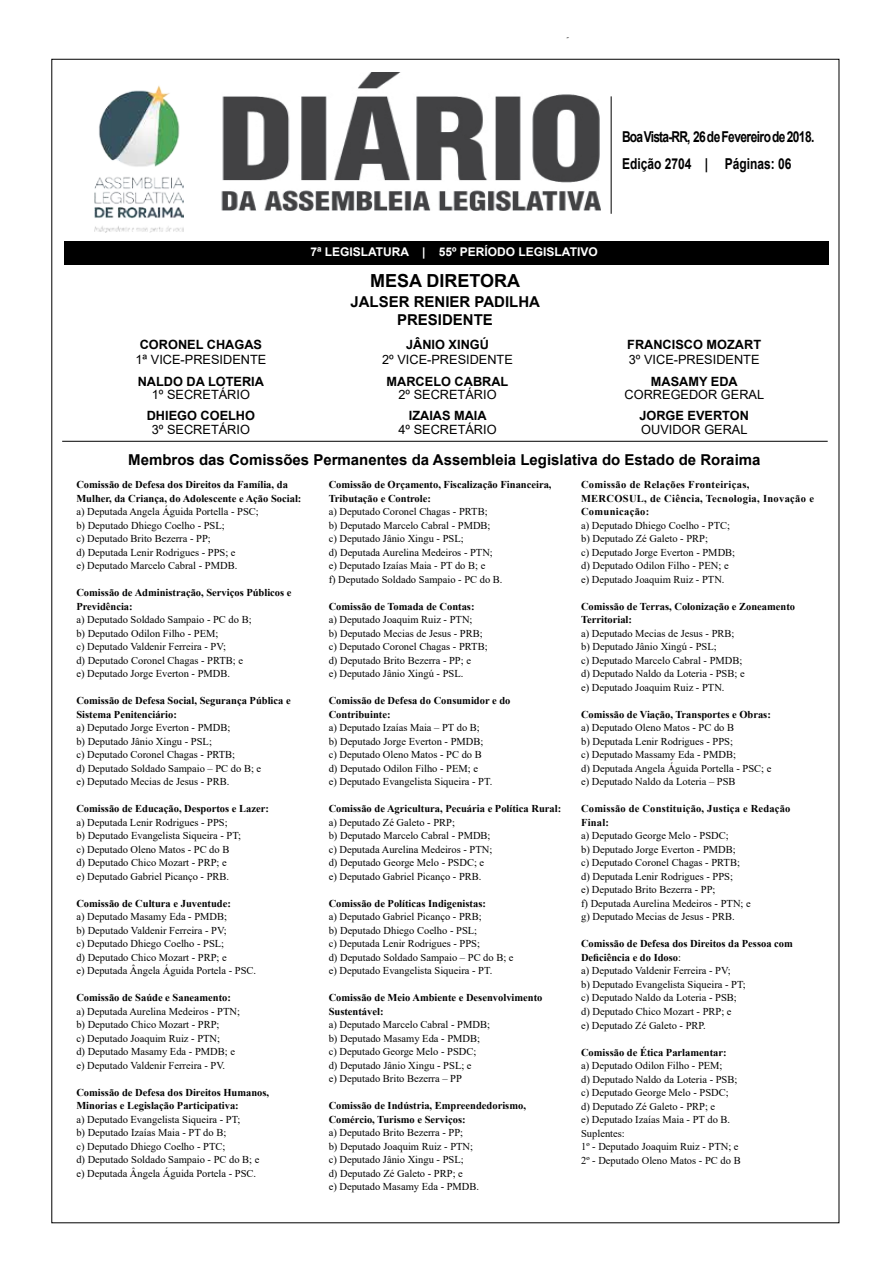
<style>
.page{position:relative;width:893px;height:1263px;background:#fff}
.page>*{position:absolute;margin:0;border:0;box-sizing:border-box;transform-origin:0 0}
.t1{font:700 18px "Arial";color:#000}
.t2{font:700 15px/18px "Arial";color:#000;text-align:center}
.t3{font:700 15px/26.7px "Arial";letter-spacing:-.045em;color:#000;scale:.8 1}
.t4{font:12.75px "Arial";color:#000}
.t5{font:700 12.75px "Arial";color:#000}
.t6{font:700 12px "Arial";color:#fff}
.t7{font:10.5px/13.5px "Times New Roman";color:#000}
.t8{font:700 10.5px/13.5px "Times New Roman";color:#000}
.t9{font:700 10.5px/13.5px "Times New Roman";letter-spacing:.03em;color:#000}
.t10{font:700 10.5px/13.5px "Times New Roman";letter-spacing:.02em;color:#000}
.s1{font-weight:700}
</style>
<div class="page">
<div style="left:33px;top:38px;width:827px;height:1186px;background:#fff;border:1px solid #fff"></div>
<hr style="left:62px;top:441px;width:766px;height:1px;background:#000">
<div style="left:64px;top:241px;width:765px;height:24px;background:#000"></div>
<hr style="left:611px;top:96px;width:1px;height:118px;background:#000">
<img style="left:221px;top:73px;width:379px;height:137px">
<img style="left:95px;top:86px;width:88px;height:147px">
<h2 class="t3" style="left:622px;top:123px;width:242px">Boa Vista-RR, 26 de Fevereiro de 2018.<br>Edição 2704 | Páginas: 06</h2>
<p class="t6" style="left:310px;top:243px;width:289px">7ª LEGISLATURA | 55º PERÍODO LEGISLATIVO</p>
<h1 class="t1" style="left:370px;top:268px;width:152px">MESA DIRETORA</h1>
<h2 class="t2" style="left:350px;top:293px;width:191px">JALSER RENIER PADILHA<br>PRESIDENTE</h2>
<p class="t5" style="left:140px;top:336px;width:124px">CORONEL CHAGAS</p>
<p class="t4" style="left:135px;top:351px;width:132px">1ª VICE-PRESIDENTE</p>
<p class="t5" style="left:406px;top:336px;width:84px">JÂNIO XINGÚ</p>
<p class="t4" style="left:382px;top:351px;width:132px">2º VICE-PRESIDENTE</p>
<p class="t5" style="left:627px;top:336px;width:135px">FRANCISCO MOZART</p>
<p class="t4" style="left:629px;top:351px;width:132px">3º VICE-PRESIDENTE</p>
<p class="t5" style="left:138px;top:372px;width:128px">NALDO DA LOTERIA</p>
<p class="t4" style="left:152px;top:386px;width:100px">1º SECRETÁRIO</p>
<p class="t5" style="left:387px;top:372px;width:123px">MARCELO CABRAL</p>
<p class="t4" style="left:398px;top:386px;width:100px">2º SECRETÁRIO</p>
<p class="t5" style="left:651px;top:372px;width:88px">MASAMY EDA</p>
<p class="t4" style="left:625px;top:386px;width:141px">CORREGEDOR GERAL</p>
<p class="t5" style="left:147px;top:407px;width:110px">DHIEGO COELHO</p>
<p class="t4" style="left:152px;top:421px;width:100px">3º SECRETÁRIO</p>
<p class="t5" style="left:409px;top:407px;width:79px">IZAIAS MAIA</p>
<p class="t4" style="left:398px;top:421px;width:100px">4º SECRETÁRIO</p>
<p class="t5" style="left:639px;top:407px;width:111px">JORGE EVERTON</p>
<p class="t4" style="left:641px;top:421px;width:108px">OUVIDOR GERAL</p>
<h2 class="t2" style="left:128px;top:451px;width:634px">Membros das Comissões Permanentes da Assembleia Legislativa do Estado de Roraima</h2>
<p class="t8" style="left:76px;top:478px;width:227px">Comissão de Defesa dos Direitos da Família, da<br>Mulher, da Criança, do Adolescente e Ação Social:</p>
<p class="t7" style="left:76px;top:505px;width:184px">a) Deputada Angela Águida Portella - PSC; b) Deputado Dhiego Coelho - PSL;<br>c) Deputado Brito Bezerra - PP;<br>d) Deputada Lenir Rodrigues - PPS; e<br>e) Deputado Marcelo Cabral - PMDB.</p>
<p class="t8" style="left:76px;top:586px;width:217px">Comissão de Administração, Serviços Públicos e<br>Previdência:</p>
<p class="t7" style="left:76px;top:613px;width:177px">a) Deputado Soldado Sampaio - PC do B; b) Deputado Odilon Filho - PEM;<br>c) Deputado Valdenir Ferreira - PV;<br>d) Deputado Coronel Chagas - PRTB; e e) Deputado Jorge Everton - PMDB.</p>
<p class="t8" style="left:76px;top:694px;width:216px">Comissão de Defesa Social, Segurança Pública e<br>Sistema Penitenciário:</p>
<p class="t7" style="left:76px;top:721px;width:186px">a) Deputado Jorge Everton - PMDB;<br>b) Deputado Jânio Xingu - PSL;<br>c) Deputado Coronel Chagas - PRTB;<br>d) Deputado Soldado Sampaio – PC do B; e e) Deputado Mecias de Jesus - PRB.</p>
<p class="t8" style="left:76px;top:802px;width:194px">Comissão de Educação, Desportos e Lazer:</p>
<p class="t7" style="left:76px;top:815px;width:166px">a) Deputada Lenir Rodrigues - PPS;<br>b) Deputado Evangelista Siqueira - PT; c) Deputado Oleno Matos - PC do B<br>d) Deputado Chico Mozart - PRP; e<br>e) Deputado Gabriel Picanço - PRB.</p>
<p class="t8" style="left:76px;top:896px;width:156px">Comissão de Cultura e Juventude:</p>
<p class="t7" style="left:76px;top:910px;width:181px">a) Deputado Masamy Eda - PMDB;<br>b) Deputado Valdenir Ferreira - PV;<br>c) Deputado Dhiego Coelho - PSL;<br>d) Deputado Chico Mozart - PRP; e<br>e) Deputada Ângela Águida Portela - PSC.</p>
<p class="t8" style="left:76px;top:991px;width:156px">Comissão de Saúde e Saneamento:</p>
<p class="t7" style="left:76px;top:1004px;width:165px">a) Deputada Aurelina Medeiros - PTN; b) Deputado Chico Mozart - PRP;<br>c) Deputado Joaquim Ruiz - PTN;<br>d) Deputado Masamy Eda - PMDB; e e) Deputado Valdenir Ferreira - PV.</p>
<p class="t8" style="left:76px;top:1085px;width:194px">Comissão de Defesa dos Direitos Humanos,<br>Minorias e Legislação Participativa:</p>
<p class="t7" style="left:76px;top:1112px;width:185px">a) Deputado Evangelista Siqueira - PT;<br>b) Deputado Izaías Maia - PT do B;<br>c) Deputado Dhiego Coelho - PTC;<br>d) Deputado Soldado Sampaio - PC do B; e e) Deputada Ângela Águida Portela - PSC.</p>
<p class="t8" style="left:329px;top:478px;width:224px">Comissão de Orçamento, Fiscalização Financeira,<br>Tributação e Controle:</p>
<p class="t7" style="left:329px;top:505px;width:175px">a) Deputado Coronel Chagas - PRTB;<br>b) Deputado Marcelo Cabral - PMDB;<br>c) Deputado Jânio Xingu - PSL;<br>d) Deputada Aurelina Medeiros - PTN; e) Deputado Izaías Maia - PT do B; e<br>f) Deputado Soldado Sampaio - PC do B.</p>
<p class="t8" style="left:329px;top:599px;width:147px">Comissão de Tomada de Contas:</p>
<p class="t7" style="left:329px;top:613px;width:160px">a) Deputado Joaquim Ruiz - PTN;<br>b) Deputado Mecias de Jesus - PRB; c) Deputado Coronel Chagas - PRTB; d) Deputado Brito Bezerra - PP; e<br>e) Deputado Jânio Xingú - PSL.</p>
<p class="t8" style="left:329px;top:694px;width:183px">Comissão de Defesa do Consumidor e do<br>Contribuinte:</p>
<p class="t7" style="left:329px;top:721px;width:165px">a) Deputado Izaías Maia – PT do B;<br>b) Deputado Jorge Everton - PMDB; c) Deputado Oleno Matos - PC do B d) Deputado Odilon Filho - PEM; e<br>e) Deputado Evangelista Siqueira - PT.</p>
<p class="t8" style="left:329px;top:802px;width:234px">Comissão de Agricultura, Pecuária e Política Rural:</p>
<p class="t7" style="left:329px;top:815px;width:165px">a) Deputado Zé Galeto - PRP;<br>b) Deputado Marcelo Cabral - PMDB; c) Deputada Aurelina Medeiros - PTN; d) Deputado George Melo - PSDC; e e) Deputado Gabriel Picanço - PRB.</p>
<p class="t8" style="left:329px;top:896px;width:159px">Comissão de Políticas Indigenistas:</p>
<p class="t7" style="left:329px;top:910px;width:186px">a) Deputado Gabriel Picanço - PRB;<br>b) Deputado Dhiego Coelho - PSL;<br>c) Deputada Lenir Rodrigues - PPS;<br>d) Deputado Soldado Sampaio – PC do B; e e) Deputado Evangelista Siqueira - PT.</p>
<p class="t8" style="left:329px;top:991px;width:215px">Comissão de Meio Ambiente e Desenvolvimento<br>Sustentável:</p>
<p class="t7" style="left:329px;top:1018px;width:163px">a) Deputado Marcelo Cabral - PMDB; b) Deputado Masamy Eda - PMDB; c) Deputado George Melo - PSDC;<br>d) Deputado Jânio Xingu - PSL; e<br>e) Deputado Brito Bezerra – PP</p>
<p class="t8" style="left:329px;top:1099px;width:199px">Comissão de Indústria, Empreendedorismo,<br>Comércio, Turismo e Serviços:</p>
<p class="t7" style="left:329px;top:1126px;width:152px">a) Deputado Brito Bezerra - PP;<br>b) Deputado Joaquim Ruiz - PTN; c) Deputado Jânio Xingu - PSL;<br>d) Deputado Zé Galeto - PRP; e<br>e) Deputado Masamy Eda - PMDB.</p>
<p class="t9" style="left:581px;top:478px;width:234px">Comissão de Relações Fronteiriças,<br>MERCOSUL, de Ciência, Tecnologia, Inovação e<br>Comunicação:</p>
<p class="t7" style="left:581px;top:518px;width:156px">a) Deputado Dhiego Coelho - PTC; b) Deputado Zé Galeto - PRP;<br>c) Deputado Jorge Everton - PMDB; d) Deputado Odilon Filho - PEN; e e) Deputado Joaquim Ruiz - PTN.</p>
<p class="t8" style="left:581px;top:599px;width:216px">Comissão de Terras, Colonização e Zoneamento<br>Territorial:</p>
<p class="t7" style="left:581px;top:626px;width:165px">a) Deputado Mecias de Jesus - PRB; b) Deputado Jânio Xingú - PSL;<br>c) Deputado Marcelo Cabral - PMDB; d) Deputado Naldo da Loteria - PSB; e e) Deputado Joaquim Ruiz - PTN.</p>
<p class="t8" style="left:581px;top:707px;width:191px">Comissão de Viação, Transportes e Obras:</p>
<p class="t7" style="left:581px;top:721px;width:192px">a) Deputado Oleno Matos - PC do B<br>b) Deputada Lenir Rodrigues - PPS;<br>c) Deputado Massamy Eda - PMDB;<br>d) Deputada Angela Águida Portella - PSC; e e) Deputado Naldo da Loteria – PSB</p>
<p class="t10" style="left:581px;top:802px;width:211px">Comissão de Constituição, Justiça e Redação<br>Final:</p>
<p class="t7" style="left:581px;top:829px;width:171px">a) Deputado George Melo - PSDC;<br>b) Deputado Jorge Everton - PMDB;<br>c) Deputado Coronel Chagas - PRTB; d) Deputada Lenir Rodrigues - PPS;<br>e) Deputado Brito Bezerra - PP;<br>f) Deputada Aurelina Medeiros - PTN; e g) Deputado Mecias de Jesus - PRB.</p>
<p class="t7" style="left:581px;top:937px;width:213px"><span class="s1">Comissão de Defesa dos Direitos da Pessoa com Deficiência e do Idoso</span>:<br>a) Deputado Valdenir Ferreira - PV;<br>b) Deputado Evangelista Siqueira - PT;<br>c) Deputado Naldo da Loteria - PSB;<br>d) Deputado Chico Mozart - PRP; e<br>e) Deputado Zé Galeto - PRP.</p>
<p class="t8" style="left:581px;top:1045px;width:147px">Comissão de Ética Parlamentar:</p>
<p class="t7" style="left:581px;top:1058px;width:161px">a) Deputado Odilon Filho - PEM;<br>d) Deputado Naldo da Loteria - PSB; c) Deputado George Melo - PSDC;<br>d) Deputado Zé Galeto - PRP; e<br>e) Deputado Izaías Maia - PT do B.<br>Suplentes:<br>1º - Deputado Joaquim Ruiz - PTN; e<br>2º - Deputado Oleno Matos - PC do B</p>
</div>
